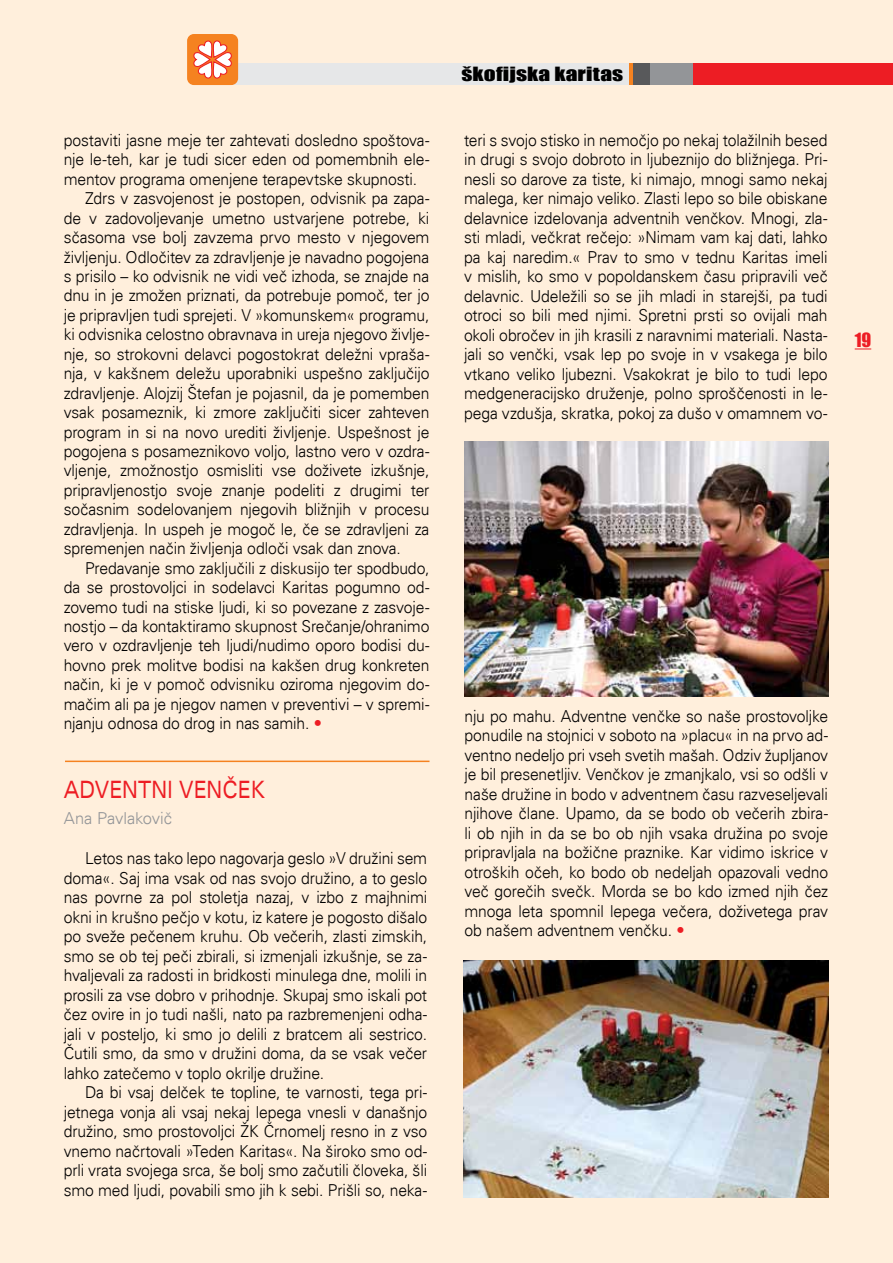
<style>
.page{position:relative;width:893px;height:1263px;background:#ffefdc}
.page>*{position:absolute;margin:0;border:0;box-sizing:border-box;transform-origin:0 0}
.t1{font:expanded 24px "Univers";color:#ed1d24;scale:.74 1}
.t2{font:18px "Impact";letter-spacing:.005em;color:#000;scale:1.3 1}
.t3{font:18px "Impact";color:#ed1d24}
.t4{font:300 16.5px/19.5px "Univers";letter-spacing:-.01em;color:#000;text-align:justify;scale:.95 1}
.t5{font:300 16.5px "Univers";color:#939598}
.s1{color:#ed1d24}
</style>
<div class="page">
<div style="left:225px;top:64px;width:668px;height:21px;background:#e6e7e8"></div>
<div style="left:634px;top:64px;width:259px;height:21px;background:#58595b"></div>
<div style="left:651px;top:64px;width:242px;height:21px;background:#939598"></div>
<div style="left:693px;top:64px;width:200px;height:21px;background:#ed1d24"></div>
<div style="left:187px;top:34px;width:51px;height:51px;background:#f58220;border-radius:7px"></div>
<svg style="left:193px;top:40px;width:39px;height:39px"></svg>
<svg style="left:855px;top:348px;width:16px;height:2px"></svg>
<hr style="left:65px;top:760px;width:364px;height:2px;background:#f58220">
<img style="left:465px;top:441px;width:363px;height:255px">
<img style="left:463px;top:960px;width:365px;height:238px">
<p class="t4" style="left:64px;top:130px;width:386px">postaviti jasne meje ter zahtevati dosledno spoštova-</p>
<p class="t4" style="left:64px;top:150px;width:386px">nje le-teh, kar je tudi sicer eden od pomembnih ele-</p>
<p class="t4" style="left:64px;top:169px;width:374px">mentov programa omenjene terapevtske skupnosti.</p>
<p class="t4" style="left:85px;top:189px;width:364px">Zdrs v zasvojenost je postopen, odvisnik pa zapa-</p>
<p class="t4" style="left:64px;top:208px;width:386px">de v zadovoljevanje umetno ustvarjene potrebe, ki</p>
<p class="t4" style="left:64px;top:227px;width:386px">sčasoma vse bolj zavzema prvo mesto v njegovem</p>
<p class="t4" style="left:64px;top:247px;width:386px">življenju. Odločitev za zdravljenje je navadno pogojena</p>
<p class="t4" style="left:64px;top:266px;width:386px">s prisilo – ko odvisnik ne vidi več izhoda, se znajde na</p>
<p class="t4" style="left:64px;top:286px;width:386px">dnu in je zmožen priznati, da potrebuje pomoč, ter jo</p>
<p class="t4" style="left:64px;top:305px;width:386px">je pripravljen tudi sprejeti. V »komunskem« programu,</p>
<p class="t4" style="left:64px;top:325px;width:386px">ki odvisnika celostno obravnava in ureja njegovo življe-</p>
<p class="t4" style="left:64px;top:344px;width:386px">nje, so strokovni delavci pogostokrat deležni vpraša-</p>
<p class="t4" style="left:64px;top:364px;width:386px">nja, v kakšnem deležu uporabniki uspešno zaključijo</p>
<p class="t4" style="left:64px;top:383px;width:386px">zdravljenje. Alojzij Štefan je pojasnil, da je pomemben</p>
<p class="t4" style="left:64px;top:402px;width:386px">vsak posameznik, ki zmore zaključiti sicer zahteven</p>
<p class="t4" style="left:64px;top:422px;width:387px">program in si na novo urediti življenje. Uspešnost je</p>
<p class="t4" style="left:64px;top:441px;width:386px">pogojena s posameznikovo voljo, lastno vero v ozdra-</p>
<p class="t4" style="left:64px;top:461px;width:386px">vljenje, zmožnostjo osmisliti vse doživete izkušnje,</p>
<p class="t4" style="left:64px;top:480px;width:386px">pripravljenostjo svoje znanje podeliti z drugimi ter</p>
<p class="t4" style="left:64px;top:500px;width:386px">sočasnim sodelovanjem njegovih bližnjih v procesu</p>
<p class="t4" style="left:64px;top:519px;width:386px">zdravljenja. In uspeh je mogoč le, če se zdravljeni za</p>
<p class="t4" style="left:64px;top:539px;width:356px">spremenjen način življenja odloči vsak dan znova.</p>
<p class="t4" style="left:85px;top:558px;width:364px">Predavanje smo zaključili z diskusijo ter spodbudo,</p>
<p class="t4" style="left:64px;top:577px;width:386px">da se prostovoljci in sodelavci Karitas pogumno od-</p>
<p class="t4" style="left:64px;top:597px;width:386px">zovemo tudi na stiske ljudi, ki so povezane z zasvoje-</p>
<p class="t4" style="left:64px;top:616px;width:386px">nostjo – da kontaktiramo skupnost Srečanje/ohranimo</p>
<p class="t4" style="left:64px;top:636px;width:386px">vero v ozdravljenje teh ljudi/nudimo oporo bodisi du-</p>
<p class="t4" style="left:64px;top:655px;width:386px">hovno prek molitve bodisi na kakšen drug konkreten</p>
<p class="t4" style="left:64px;top:675px;width:386px">način, ki je v pomoč odvisniku oziroma njegovim do-</p>
<p class="t4" style="left:64px;top:694px;width:386px">mačim ali pa je njegov namen v preventivi – v spremi-</p>
<p class="t4" style="left:64px;top:714px;width:273px">njanju odnosa do drog in nas samih. <span class="s1">•</span></p>
<h1 class="t1" style="left:64px;top:775px;width:274px">ADVENTNI VENČEK</h1>
<p class="t5" style="left:64px;top:808px;width:110px">Ana Pavlakovič</p>
<p class="t4" style="left:64px;top:849px;width:384px;text-indent:21px">Letos nas tako lepo nagovarja geslo »V družini sem doma«. Saj ima vsak od nas svojo družino, a to geslo nas povrne za pol stoletja nazaj, v izbo z majhnimi okni in krušno pečjo v kotu, iz katere je pogosto dišalo po sveže pečenem kruhu. Ob večerih, zlasti zimskih, smo se ob tej peči zbirali, si izmenjali izkušnje, se za&shy;hvaljevali za radosti in bridkosti minulega dne, molili in prosili za vse dobro v prihodnje. Skupaj smo iskali pot čez ovire in jo tudi našli, nato pa razbremenjeni odha&shy;jali v posteljo, ki smo jo delili z bratcem ali sestrico.<br>Čutili smo, da smo v družini doma, da se vsak večer lahko zatečemo v toplo okrilje družine.</p>
<p class="t4" style="left:64px;top:1083px;width:384px;text-indent:21px">Da bi vsaj delček te topline, te varnosti, tega pri&shy;jetnega vonja ali vsaj nekaj lepega vnesli v današnjo družino, smo prostovoljci ŽK Črnomelj resno in z vso vnemo načrtovali »Teden Karitas«. Na široko smo od&shy;prli vrata svojega srca, še bolj smo začutili človeka, šli smo med ljudi, povabili smo jih k sebi. Prišli so, neka-</p>
<p class="t2" style="left:461px;top:60px;width:126px">škofijska karitas</p>
<p class="t4" style="left:464px;top:130px;width:384px">teri s svojo stisko in nemočjo po nekaj tolažilnih besed in drugi s svojo dobroto in ljubeznijo do bližnjega. Pri&shy;nesli so darove za tiste, ki nimajo, mnogi samo nekaj malega, ker nimajo veliko. Zlasti lepo so bile obiskane delavnice izdelovanja adventnih venčkov. Mnogi, zla&shy;sti mladi, večkrat rečejo: »Nimam vam kaj dati, lahko pa kaj naredim.« Prav to smo v tednu Karitas imeli v mislih, ko smo v popoldanskem času pripravili več delavnic. Udeležili so se jih mladi in starejši, pa tudi otroci so bili med njimi. Spretni prsti so ovijali mah okoli obročev in jih krasili z naravnimi materiali. Nasta&shy;jali so venčki, vsak lep po svoje in v vsakega je bilo vtkano veliko ljubezni. Vsakokrat je bilo to tudi lepo medgeneracijsko druženje, polno sproščenosti in le&shy;pega vzdušja, skratka, pokoj za dušo v omamnem vo-</p>
<p class="t3" style="left:855px;top:326px;width:18px">19</p>
<p class="t4" style="left:465px;top:706px;width:384px">nju po mahu. Adventne venčke so naše prostovoljke ponudile na stojnici v soboto na »placu« in na prvo ad&shy;ventno nedeljo pri vseh svetih mašah. Odziv župljanov je bil presenetljiv. Venčkov je zmanjkalo, vsi so odšli v naše družine in bodo v adventnem času razveseljevali njihove člane. Upamo, da se bodo ob večerih zbira&shy;li ob njih in da se bo ob njih vsaka družina po svoje pripravljala na božične praznike. Kar vidimo iskrice v otroških očeh, ko bodo ob nedeljah opazovali vedno več gorečih svečk. Morda se bo kdo izmed njih čez mnoga leta spomnil lepega večera, doživetega prav ob našem adventnem venčku. <span class="s1">•</span></p>
</div>
